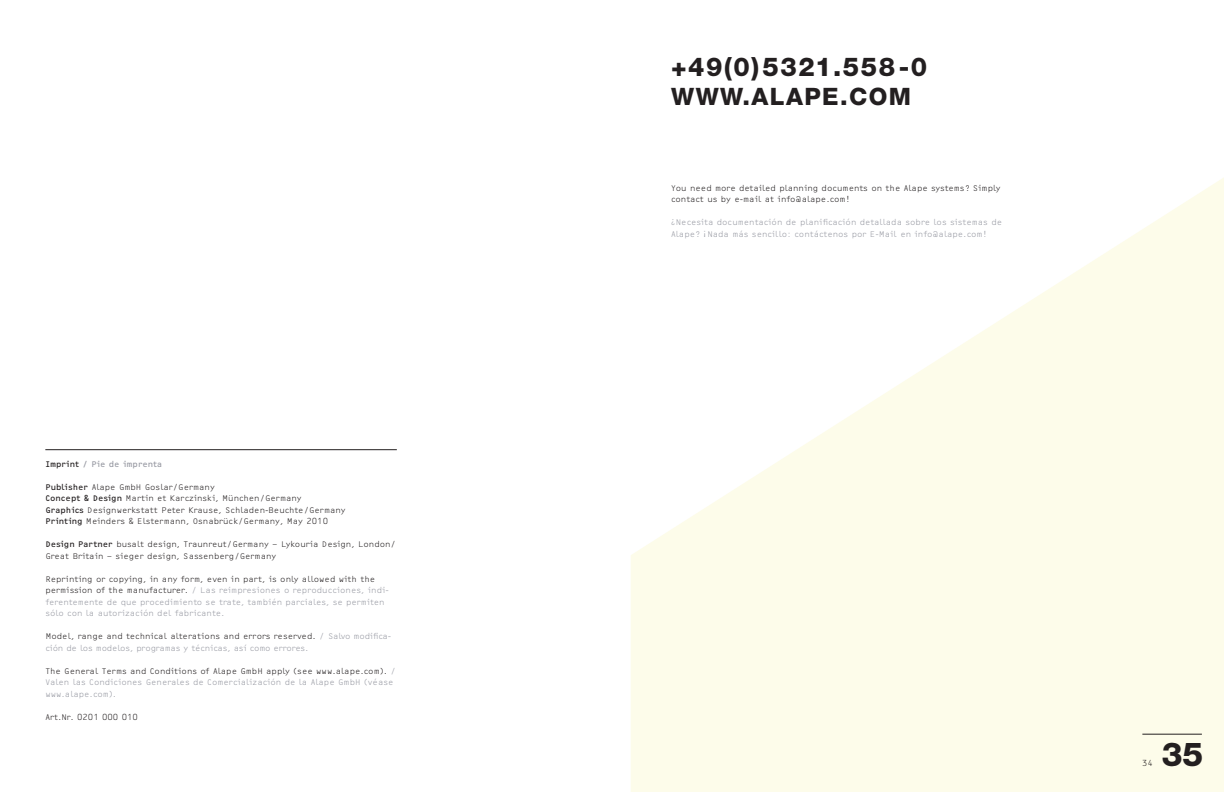
<style>
.page{position:relative;width:1224px;height:792px;background:#fff}
.page>*{position:absolute;margin:0;border:0;box-sizing:border-box;transform-origin:0 0}
.t1{font:800 33px "Helvetica Neue";color:#231f20}
.t2{font:800 26px "Helvetica Neue";letter-spacing:.06em;color:#231f20}
.t3{font:800 24px "Helvetica Neue";letter-spacing:.06em;color:#231f20}
.t4{font:300 8.5px/11.5px "OCRF";letter-spacing:-.005em;color:#989aa3}
.t5{font:300 8.5px/11.5px "OCRF";letter-spacing:-.005em;color:#231f20}
.t6{font:300 8.5px/11.5px "OCRF";letter-spacing:-.025em;color:#989aa3}
.t7{font:8.5px "OCRF";letter-spacing:-.005em;color:#989aa3}
.s1{color:#231f20}
.s2{font-weight:400}
</style>
<div class="page">
<svg style="left:631px;top:178px;width:593px;height:614px;fill:#fdfcea"></svg>
<hr style="left:1142px;top:734px;width:60px;height:1px;background:#231f20">
<hr style="left:45px;top:449px;width:352px;height:1px;background:#231f20">
<p class="t7" style="left:45px;top:461px;width:119px"><span class="s1">Imprint</span> / Pie de imprenta</p>
<p class="t5" style="left:45px;top:482px;width:302px"><span class="s2">Publisher</span> Alape GmbH Goslar/Germany<br><span class="s2">Concept &amp; Design</span> Martin et Karczinski, München/Germany<br><span class="s2">Graphics</span> Designwerkstatt Peter Krause, Schladen-Beuchte/Germany <span class="s2">Printing</span> Meinders &amp; Elstermann, Osnabrück/Germany, May 2010</p>
<p class="t5" style="left:45px;top:539px;width:352px"><span class="s2">Design Partner</span> busalt design, Traunreut/Germany – Lykouria Design, London/<br>Great Britain – sieger design, Sassenberg/Germany</p>
<p class="t4" style="left:45px;top:574px;width:345px"><span class="s1">Reprinting or copying, in any form, even in part, is only allowed with the permission of the manufacturer.</span> / Las reimpresiones o reproducciones, indi&shy;ferentemente de que procedimiento se trate, también parciales, se permiten sólo con la autorización del fabricante.</p>
<p class="t6" style="left:45px;top:631px;width:347px"><span class="s1">Model, range and technical alterations and errors reserved.</span> / Salvo modifica&shy;ción de los modelos, programas y técnicas, así como errores.</p>
<p class="t4" style="left:45px;top:666px;width:352px"><span class="s1">The General Terms and Conditions of Alape GmbH apply (see www.alape.com).</span> /<br>Valen las Condiciones Generales de Comercialización de la Alape GmbH (véase www.alape.com).</p>
<p class="t5" style="left:45px;top:712px;width:94px">Art.Nr. 0201 000 010</p>
<h2 class="t2" style="left:671px;top:57px;width:258px">+49(0)5321.558-0</h2>
<h3 class="t3" style="left:671px;top:88px;width:242px">WWW.ALAPE.COM</h3>
<p class="t5" style="left:671px;top:183px;width:331px">You need more detailed planning documents on the Alape systems? Simply contact us by e-mail at info@alape.com!</p>
<p class="t4" style="left:671px;top:217px;width:333px">¿Necesita documentación de planificación detallada sobre los sistemas de<br>Alape? ¡Nada más sencillo: contáctenos por E-Mail en info@alape.com!</p>
<p class="t5" style="left:1142px;top:758px;width:12px">34</p>
<h1 class="t1" style="left:1162px;top:742px;width:43px">35</h1>
</div>
